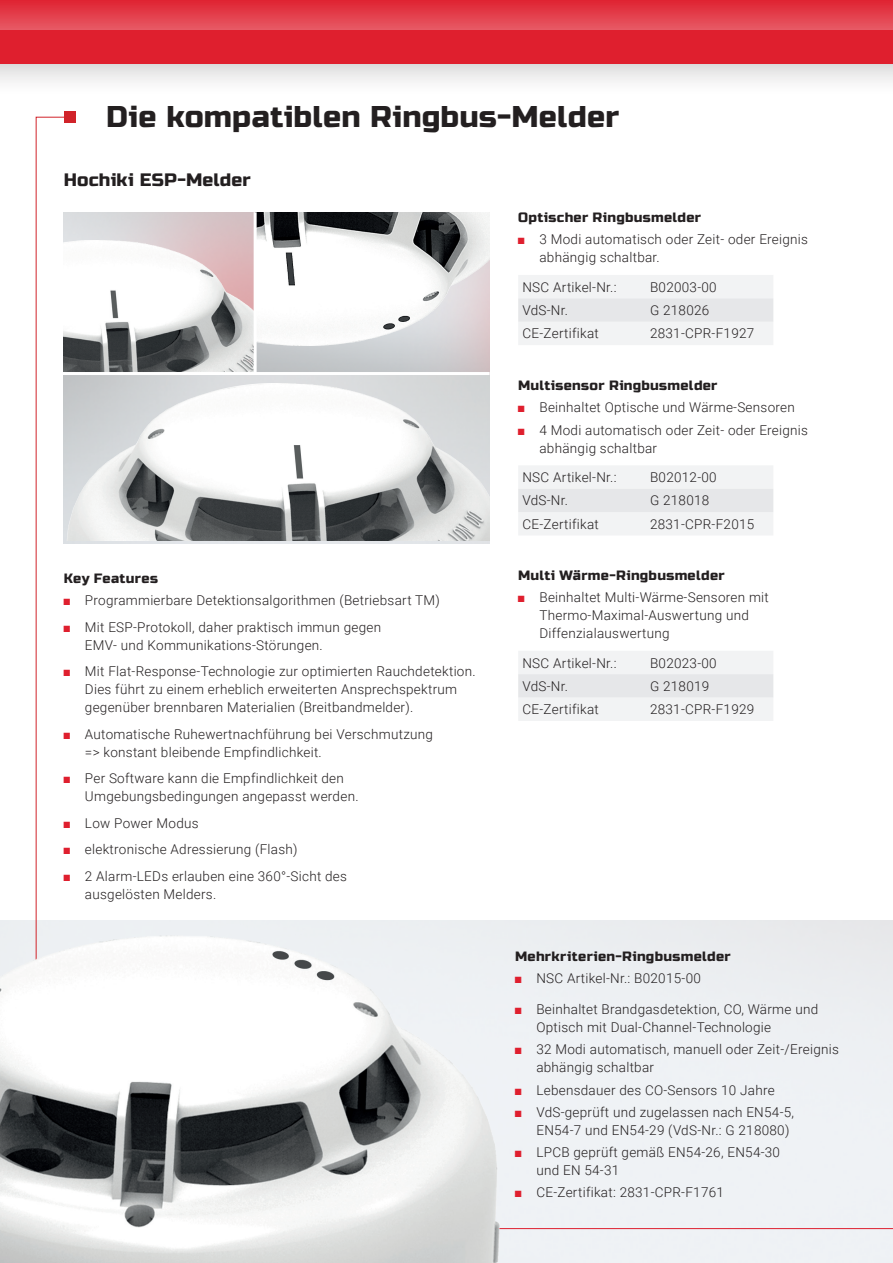
<style>
.page{position:relative;width:893px;height:1263px;background:#fff}
.page>*{position:absolute;margin:0;border:0;box-sizing:border-box;transform-origin:0 0}
.t1{font:30px "Russo One";letter-spacing:.005em;color:#231f20}
.t2{font:18px "Russo One";letter-spacing:.005em;color:#231f20}
.t3{font:300 13.5px/18px "Roboto";letter-spacing:.02em;color:#231f20}
.t4{font:13.5px "Russo One";letter-spacing:.025em;color:#231f20}
.s1{font-family:"Arial Narrow";font-weight:400;color:#df1f2e}
</style>
<div class="page">
<svg style="left:35px;top:116px;width:35px;height:819px"></svg>
<div style="left:64px;top:111px;width:11px;height:12px;background:#d1232a"></div>
<div style="left:500px;top:1063px;width:393px;height:166px;background:#eff2f5"></div>
<img style="left:64px;top:213px;width:425px;height:330px">
<img style="left:65px;top:384px;width:424px;height:156px">
<img style="left:64px;top:241px;width:190px;height:131px">
<img style="left:257px;top:213px;width:232px;height:133px">
<svg style="left:518px;top:651px;width:255px;height:70px"></svg>
<svg style="left:518px;top:275px;width:255px;height:70px"></svg>
<svg style="left:518px;top:466px;width:255px;height:69px"></svg>
<img style="left:0;top:935px;width:500px;height:328px">
<svg style="left:0;top:63px;width:893px;height:19px;fill:#e9e9e9"></svg>
<div style="left:0;top:0;width:893px;height:63px;background:#df1f2e"></div>
<div style="left:0;top:0;width:893px;height:30px;background:linear-gradient(to bottom,#df2332,#e75864)"></div>
<hr style="left:254px;top:212px;width:3px;height:162px;background:#fff">
<hr style="left:63px;top:372px;width:427px;height:3px;background:#fff">
<h1 class="t1" style="left:106px;top:100px;width:514px">Die kompatiblen Ringbus-Melder</h1>
<h2 class="t2" style="left:64px;top:169px;width:189px">Hochiki ESP-Melder</h2>
<p class="t4" style="left:64px;top:570px;width:96px">Key Features</p>
<p class="t3" style="left:64px;top:591px;width:378px"><span class="s1">■</span> Programmierbare Detektionsalgorithmen (Betriebsart TM)</p>
<p class="t3" style="left:85px;top:617px;width:298px;text-indent:-21px"><span class="s1">■</span> Mit ESP-Protokoll, daher praktisch immun gegen<br>EMV- und Kommunikations-Störungen.</p>
<p class="t3" style="left:85px;top:662px;width:392px;text-indent:-21px"><span class="s1">■</span> Mit Flat-Response-Technologie zur optimierten Rauchdetektion.<br>Dies führt zu einem erheblich erweiterten Ansprechspektrum gegenüber brennbaren Materialien (Breitbandmelder).</p>
<p class="t3" style="left:85px;top:724px;width:350px;text-indent:-21px"><span class="s1">■</span> Automatische Ruhewertnachführung bei Verschmutzung =&gt; konstant bleibende Empfindlichkeit.</p>
<p class="t3" style="left:85px;top:769px;width:275px;text-indent:-21px"><span class="s1">■</span> Per Software kann die Empfindlichkeit den<br>Umgebungsbedingungen angepasst werden.</p>
<p class="t3" style="left:64px;top:813px;width:136px"><span class="s1">■</span> Low Power Modus</p>
<p class="t3" style="left:64px;top:840px;width:235px"><span class="s1">■</span> elektronische Adressierung (Flash)</p>
<p class="t3" style="left:85px;top:866px;width:264px;text-indent:-21px"><span class="s1">■</span> 2 Alarm-LEDs erlauben eine 360°-Sicht des ausgelösten Melders.</p>
<p class="t4" style="left:518px;top:210px;width:184px">Optischer Ringbusmelder</p>
<p class="t3" style="left:539px;top:230px;width:270px;text-indent:-21px"><span class="s1">■</span> 3 Modi automatisch oder Zeit- oder Ereignis abhängig schaltbar.</p>
<p class="t3" style="left:522px;top:277px;width:96px">NSC Artikel-Nr.:</p>
<p class="t3" style="left:650px;top:277px;width:68px">B02003-00</p>
<p class="t3" style="left:522px;top:301px;width:47px">VdS-Nr.</p>
<p class="t3" style="left:650px;top:301px;width:61px">G 218026</p>
<p class="t3" style="left:522px;top:324px;width:78px">CE-Zertifikat</p>
<p class="t3" style="left:650px;top:324px;width:106px">2831-CPR-F1927</p>
<p class="t4" style="left:518px;top:378px;width:201px">Multisensor Ringbusmelder</p>
<p class="t3" style="left:518px;top:398px;width:278px"><span class="s1">■</span> Beinhaltet Optische und Wärme-Sensoren</p>
<p class="t3" style="left:539px;top:420px;width:270px;text-indent:-21px"><span class="s1">■</span> 4 Modi automatisch oder Zeit- oder Ereignis abhängig schaltbar</p>
<p class="t3" style="left:522px;top:468px;width:96px">NSC Artikel-Nr.:</p>
<p class="t3" style="left:650px;top:468px;width:68px">B02012-00</p>
<p class="t3" style="left:522px;top:491px;width:47px">VdS-Nr.</p>
<p class="t3" style="left:650px;top:491px;width:61px">G 218018</p>
<p class="t3" style="left:522px;top:515px;width:78px">CE-Zertifikat</p>
<p class="t3" style="left:650px;top:515px;width:106px">2831-CPR-F2015</p>
<p class="t4" style="left:518px;top:567px;width:208px">Multi Wärme-Ringbusmelder</p>
<p class="t3" style="left:539px;top:588px;width:231px;text-indent:-21px"><span class="s1">■</span> Beinhaltet Multi-Wärme-Sensoren mit<br>Thermo-Maximal-Auswertung und<br>Diffenzialauswertung</p>
<p class="t3" style="left:522px;top:653px;width:96px">NSC Artikel-Nr.:</p>
<p class="t3" style="left:650px;top:653px;width:68px">B02023-00</p>
<p class="t3" style="left:522px;top:677px;width:47px">VdS-Nr.</p>
<p class="t3" style="left:650px;top:677px;width:61px">G 218019</p>
<p class="t3" style="left:522px;top:700px;width:78px">CE-Zertifikat</p>
<p class="t3" style="left:650px;top:700px;width:106px">2831-CPR-F1929</p>
<p class="t4" style="left:515px;top:948px;width:217px">Mehrkriterien-Ringbusmelder</p>
<p class="t3" style="left:515px;top:969px;width:187px"><span class="s1">■</span> NSC Artikel-Nr.: B02015-00</p>
<p class="t3" style="left:536px;top:1000px;width:283px;text-indent:-21px"><span class="s1">■</span> Beinhaltet Brandgasdetektion, CO, Wärme und<br>Optisch mit Dual-Channel-Technologie</p>
<p class="t3" style="left:536px;top:1040px;width:304px;text-indent:-21px"><span class="s1">■</span> 32 Modi automatisch, manuell oder Zeit-/Ereignis abhängig schaltbar</p>
<p class="t3" style="left:515px;top:1080px;width:261px"><span class="s1">■</span> Lebensdauer des CO-Sensors 10 Jahre</p>
<p class="t3" style="left:536px;top:1102px;width:259px;text-indent:-21px"><span class="s1">■</span> VdS-geprüft und zugelassen nach EN54-5,<br>EN54-7 und EN54-29 (VdS-Nr.: G 218080)</p>
<p class="t3" style="left:536px;top:1143px;width:245px;text-indent:-21px"><span class="s1">■</span> LPCB geprüft gemäß EN54-26, EN54-30 und EN 54-31</p>
<p class="t3" style="left:515px;top:1183px;width:210px"><span class="s1">■</span> CE-Zertifikat: 2831-CPR-F1761</p>
</div>
